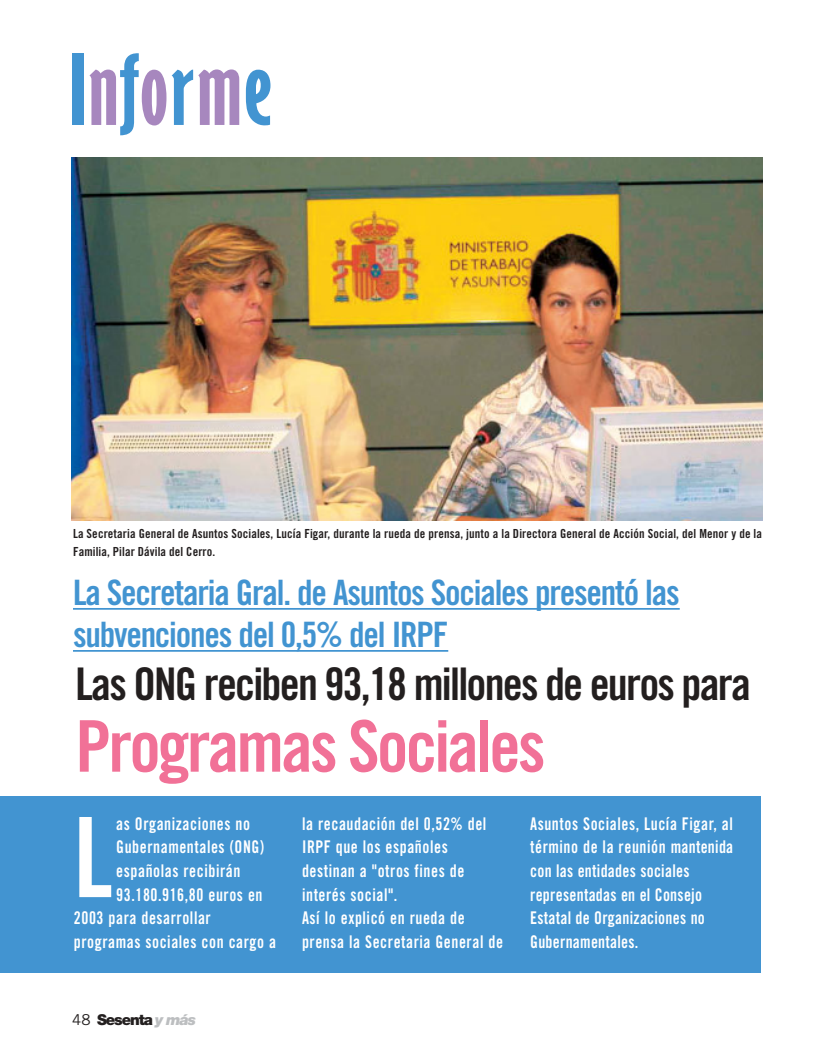
<style>
.page{position:relative;width:833px;height:1063px;background:#fff}
.page>*{position:absolute;margin:0;border:0;box-sizing:border-box;transform-origin:0 0}
.t1{font:111px "Trade Gothic Bold Cond Twenty";color:#fff;scale:.9 1}
.t2{font:700 extra-condensed 89.38px "Gill Sans";letter-spacing:.02em;color:#4294d1;scale:1.2 1}
.t3{font:71.25px "Trade Gothic Bold Cond Twenty";letter-spacing:-.04em;color:#f17197}
.t4{font:45px "Trade Gothic Bold Cond Twenty";letter-spacing:-.04em;color:#231f1f}
.t5{font:35px/42px "Trade Gothic Bold Cond Twenty";letter-spacing:-.035em;color:#4294d1}
.t6{font:17.5px/23.6px "Trade Gothic Bold Cond Twenty";letter-spacing:.035em;color:#fff;scale:.9 1}
.t7{font:900 15px "Helvetica Neue";letter-spacing:-.075em;color:#231f1f}
.t8{font:12.5px/17.5px "Trade Gothic Bold Cond Twenty";letter-spacing:.01em;color:#231f1f}
.s1{color:#a787be}
.s2{font-family:"Trade Gothic";font-weight:400}
.s3{font-style:italic;color:#bcbec0}
</style>
<div class="page">
<img style="left:0;top:157px;width:763px;height:816px">
<h2 class="t2" style="left:69px;top:54px;width:170px">I<span class="s1">n</span>f<span class="s1">o</span>r<span class="s1">m</span>e</h2>
<p class="t8" style="left:73px;top:526px;width:690px">La Secretaria General de Asuntos Sociales, Lucía Figar, durante la rueda de prensa, junto a la Directora General de Acción Social, del Menor y de la<br>Familia, Pilar Dávila del Cerro.</p>
<h3 class="t5" style="left:73px;top:574px;width:608px">La Secretaria Gral. de Asuntos Sociales presentó las subvenciones del 0,5% del IRPF</h3>
<h3 class="t4" style="left:76px;top:668px;width:677px">Las ONG reciben 93,18 millones de euros para</h3>
<h3 class="t3" style="left:76px;top:720px;width:471px">Programas Sociales</h3>
<h1 class="t1" style="left:74px;top:817px;width:45px">L</h1>
<p class="t6" style="left:116px;top:813px;width:150px">as Organizaciones no</p>
<p class="t6" style="left:116px;top:836px;width:166px">Gubernamentales (ONG)</p>
<p class="t6" style="left:116px;top:860px;width:139px">españolas recibirán</p>
<p class="t6" style="left:116px;top:883px;width:164px">93.180.916,80 euros en</p>
<p class="t6" style="left:74px;top:907px;width:154px">2003 para desarrollar</p>
<p class="t6" style="left:74px;top:931px;width:226px">programas sociales con cargo a</p>
<p class="t7" style="left:72px;top:1014px;width:125px"><span class="s2">48</span> Sesenta <span class="s3">y más</span></p>
<p class="t6" style="left:302px;top:813px;width:225px">la recaudación del 0,52% del<br>IRPF que los españoles destinan a "otros fines de interés social".<br>Así lo explicó en rueda de prensa la Secretaria General de</p>
<p class="t6" style="left:530px;top:813px;width:227px">Asuntos Sociales, Lucía Figar, al término de la reunión mantenida con las entidades sociales representadas en el Consejo<br>Estatal de Organizaciones no<br>Gubernamentales.</p>
</div>
